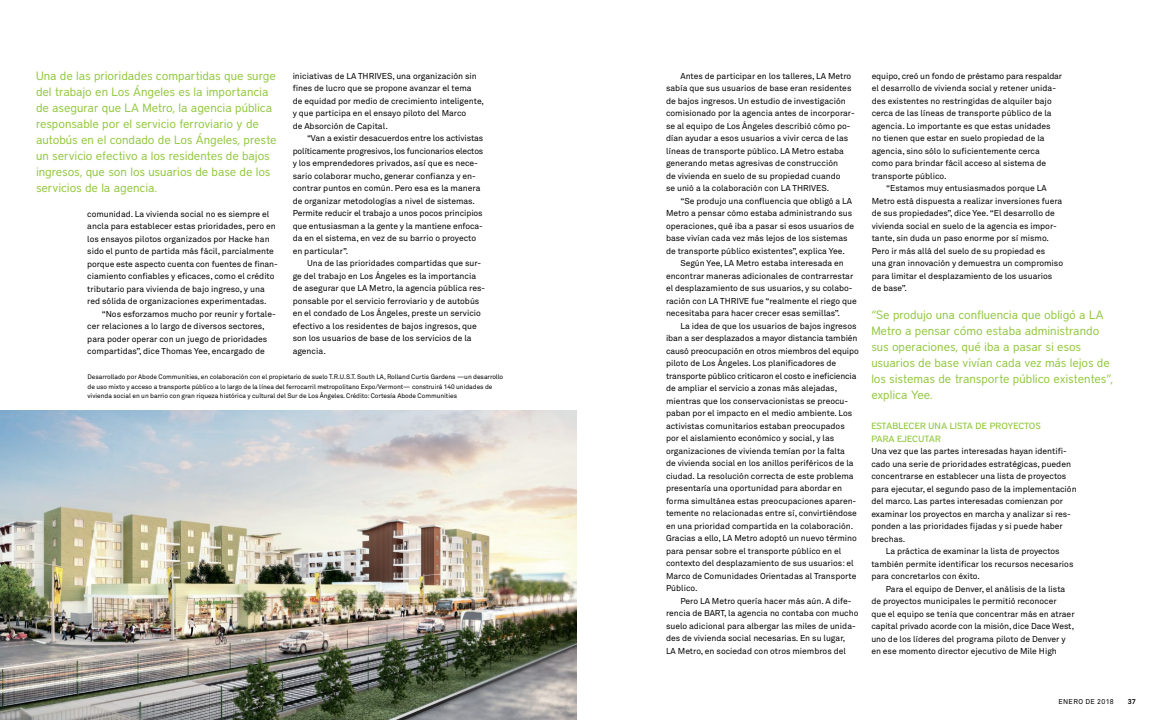
<style>
.page{position:relative;width:1152px;height:720px;background:#fff}
.page>*{position:absolute;margin:0;border:0;box-sizing:border-box;transform-origin:0 0}
.t1{font:12px/16px "District";letter-spacing:-.005em;color:#92c83e}
.t2{font:500 9px/12.5px "District";letter-spacing:.015em;color:#92c83e}
.t3{font:8.5px/12.5px "Akkurat Pro";color:#000}
.t4{font:7px "Akkurat Pro";letter-spacing:.05em;color:#000}
.t5{font:700 7px "Akkurat Pro";color:#000}
.t6{font:6.5px/9.5px "Akkurat Pro";letter-spacing:-.005em;color:#000}
</style>
<div class="page">
<img style="left:0;top:410px;width:576px;height:310px">
<p class="t1" style="left:36px;top:68px;width:242px">Una de las prioridades compartidas que surge del trabajo en Los Ángeles es la importancia de asegurar que LA Metro, la agencia pública responsable por el servicio ferroviario y de autobús en el condado de Los Ángeles, preste un servicio efectivo a los residentes de bajos ingresos, que son los usuarios de base de los servicios de la agencia.</p>
<p class="t3" style="left:293px;top:70px;width:193px">iniciativas de LA THRIVES, una organización sin fines de lucro que se propone avanzar el tema<br>de equidad por medio de crecimiento inteligente, y que participa en el ensayo piloto del Marco<br>de Absorción de Capital.</p>
<p class="t3" style="left:293px;top:132px;width:192px;text-indent:14px">“Van a existir desacuerdos entre los activistas políticamente progresivos, los funcionarios electos y los emprendedores privados, así que es nece&shy;sario colaborar mucho, generar confianza y en&shy;contrar puntos en común. Pero esa es la manera de organizar metodologías a nivel de sistemas.<br>Permite reducir el trabajo a unos pocos principios que entusiasman a la gente y la mantiene enfoca&shy;da en el sistema, en vez de su barrio o proyecto en particular”.</p>
<p class="t3" style="left:293px;top:257px;width:194px;text-indent:14px">Una de las prioridades compartidas que sur&shy;ge del trabajo en Los Ángeles es la importancia de asegurar que LA Metro, la agencia pública res&shy;ponsable por el servicio ferroviario y de autobús en el condado de Los Ángeles, preste un servicio efectivo a los residentes de bajos ingresos, que son los usuarios de base de los servicios de la agencia.</p>
<p class="t6" style="left:88px;top:373px;width:417px">Desarrollado por Abode Communities, en colaboración con el propietario de suelo T.R.U.S.T. South LA, Rolland Curtis Gardens —un desarrollo de uso mixto y acceso a transporte público a lo largo de la línea del ferrocarril metropolitano Expo/Vermont— construirá 140 unidades de vivienda social en un barrio con gran riqueza histórica y cultural del Sur de Los Ángeles. Crédito: Cortesía Abode Communities</p>
<p class="t3" style="left:87px;top:208px;width:192px">comunidad. La vivienda social no es siempre el ancla para establecer estas prioridades, pero en los ensayos pilotos organizados por Hacke han sido el punto de partida más fácil, parcialmente porque este aspecto cuenta con fuentes de finan&shy;ciamiento confiables y eficaces, como el crédito tributario para vivienda de bajo ingreso, y una red sólida de organizaciones experimentadas.</p>
<p class="t3" style="left:87px;top:308px;width:190px;text-indent:14px">“Nos esforzamos mucho por reunir y fortale&shy;cer relaciones a lo largo de diversos sectores, para poder operar con un juego de prioridades compartidas”, dice Thomas Yee, encargado de</p>
<p class="t3" style="left:666px;top:70px;width:190px;text-indent:14px">Antes de participar en los talleres, LA Metro sabía que sus usuarios de base eran residentes de bajos ingresos. Un estudio de investigación comisionado por la agencia antes de incorporar&shy;se al equipo de Los Ángeles describió cómo po&shy;dían ayudar a esos usuarios a vivir cerca de las líneas de transporte público. LA Metro estaba generando metas agresivas de construcción<br>de vivienda en suelo de su propiedad cuando<br>se unió a la colaboración con LA THRIVES.</p>
<p class="t3" style="left:666px;top:195px;width:190px;text-indent:14px">“Se produjo una confluencia que obligó a LA Metro a pensar cómo estaba administrando sus operaciones, qué iba a pasar si esos usuarios de base vivían cada vez más lejos de los sistemas de transporte público existentes”, explica Yee.</p>
<p class="t3" style="left:666px;top:257px;width:192px;text-indent:14px">Según Yee, LA Metro estaba interesada en encontrar maneras adicionales de contrarrestar el desplazamiento de sus usuarios, y su colabo&shy;ración con LA THRIVE fue “realmente el riego que necesitaba para hacer crecer esas semillas”.</p>
<p class="t3" style="left:666px;top:320px;width:194px;text-indent:14px">La idea de que los usuarios de bajos ingresos iban a ser desplazados a mayor distancia también causó preocupación en otros miembros del equipo piloto de Los Ángeles. Los planificadores de transporte público criticaron el costo e ineficiencia de ampliar el servicio a zonas más alejadas, mientras que los conservacionistas se preocu&shy;paban por el impacto en el medio ambiente. Los activistas comunitarios estaban preocupados por el aislamiento económico y social, y las organizaciones de vivienda temían por la falta<br>de vivienda social en los anillos periféricos de la ciudad. La resolución correcta de este problema presentaría una oportunidad para abordar en forma simultánea estas preocupaciones aparen&shy;temente no relacionadas entre sí, convirtiéndose en una prioridad compartida en la colaboración.<br>Gracias a ello, LA Metro adoptó un nuevo término para pensar sobre el transporte público en el contexto del desplazamiento de sus usuarios: el Marco de Comunidades Orientadas al Transporte Público.</p>
<p class="t3" style="left:666px;top:595px;width:194px;text-indent:14px">Pero LA Metro quería hacer más aún. A dife&shy;rencia de BART, la agencia no contaba con mucho suelo adicional para albergar las miles de unida&shy;des de vivienda social necesarias. En su lugar,<br>LA Metro, en sociedad con otros miembros del</p>
<p class="t3" style="left:872px;top:70px;width:192px">equipo, creó un fondo de préstamo para respaldar</p>
<p class="t3" style="left:872px;top:82px;width:186px">el desarrollo de vivienda social y retener unida-</p>
<p class="t3" style="left:872px;top:95px;width:182px">des existentes no restringidas de alquiler bajo</p>
<p class="t3" style="left:872px;top:107px;width:181px">cerca de las líneas de transporte público de la</p>
<p class="t3" style="left:872px;top:120px;width:181px">agencia. Lo importante es que estas unidades</p>
<p class="t3" style="left:872px;top:132px;width:175px">no tienen que estar en suelo propiedad de la</p>
<p class="t3" style="left:872px;top:145px;width:170px">agencia, sino sólo lo suficientemente cerca</p>
<p class="t3" style="left:872px;top:157px;width:176px">como para brindar fácil acceso al sistema de</p>
<p class="t3" style="left:872px;top:170px;width:76px">transporte público.</p>
<p class="t3" style="left:886px;top:182px;width:162px">“Estamos muy entusiasmados porque LA</p>
<p class="t3" style="left:872px;top:195px;width:192px">Metro está dispuesta a realizar inversiones fuera</p>
<p class="t3" style="left:872px;top:207px;width:185px">de sus propiedades”, dice Yee. “El desarrollo de</p>
<p class="t3" style="left:872px;top:220px;width:187px">vivienda social en suelo de la agencia es impor-</p>
<p class="t3" style="left:872px;top:232px;width:179px">tante, sin duda un paso enorme por sí mismo.</p>
<p class="t3" style="left:872px;top:245px;width:175px">Pero ir más allá del suelo de su propiedad es</p>
<p class="t3" style="left:872px;top:257px;width:193px">una gran innovación y demuestra un compromiso</p>
<p class="t3" style="left:872px;top:270px;width:182px">para limitar el desplazamiento de los usuarios</p>
<p class="t3" style="left:872px;top:282px;width:37px">de base”.</p>
<h1 class="t1" style="left:871px;top:307px;width:243px">“Se produjo una confluencia que obligó a LA Metro a pensar cómo estaba administrando sus operaciones, qué iba a pasar si esos usuarios de base vivían cada vez más lejos de los sistemas de transporte público existentes”, explica Yee.</h1>
<p class="t2" style="left:871px;top:419px;width:171px">ESTABLECER UNA LISTA DE PROYECTOS<br>PARA EJECUTAR</p>
<p class="t3" style="left:871px;top:445px;width:197px">Una vez que las partes interesadas hayan identifi-</p>
<p class="t3" style="left:871px;top:458px;width:201px">cado una serie de prioridades estratégicas, pueden</p>
<p class="t3" style="left:871px;top:470px;width:197px">concentrarse en establecer una lista de proyectos</p>
<p class="t3" style="left:871px;top:483px;width:207px">para ejecutar, el segundo paso de la implementación</p>
<p class="t3" style="left:871px;top:495px;width:193px">del marco. Las partes interesadas comienzan por</p>
<p class="t3" style="left:871px;top:508px;width:201px">examinar los proyectos en marcha y analizar si res-</p>
<p class="t3" style="left:871px;top:520px;width:193px">ponden a las prioridades fijadas y si puede haber</p>
<p class="t3" style="left:871px;top:533px;width:35px">brechas.</p>
<p class="t3" style="left:886px;top:545px;width:176px">La práctica de examinar la lista de proyectos</p>
<p class="t3" style="left:871px;top:558px;width:204px">también permite identificar los recursos necesarios</p>
<p class="t3" style="left:871px;top:570px;width:110px">para concretarlos con éxito.</p>
<p class="t3" style="left:886px;top:583px;width:181px">Para el equipo de Denver, el análisis de la lista</p>
<p class="t3" style="left:871px;top:595px;width:187px">de proyectos municipales le permitió reconocer</p>
<p class="t3" style="left:871px;top:608px;width:205px">que el equipo se tenía que concentrar más en atraer</p>
<p class="t3" style="left:871px;top:620px;width:204px">capital privado acorde con la misión, dice Dace West,</p>
<p class="t3" style="left:871px;top:633px;width:196px">uno de los líderes del programa piloto de Denver y</p>
<p class="t3" style="left:871px;top:645px;width:187px">en ese momento director ejecutivo de Mile High</p>
<p class="t4" style="left:1058px;top:698px;width:57px">ENERO DE 2018</p>
<p class="t5" style="left:1128px;top:697px;width:9px">37</p>
</div>
